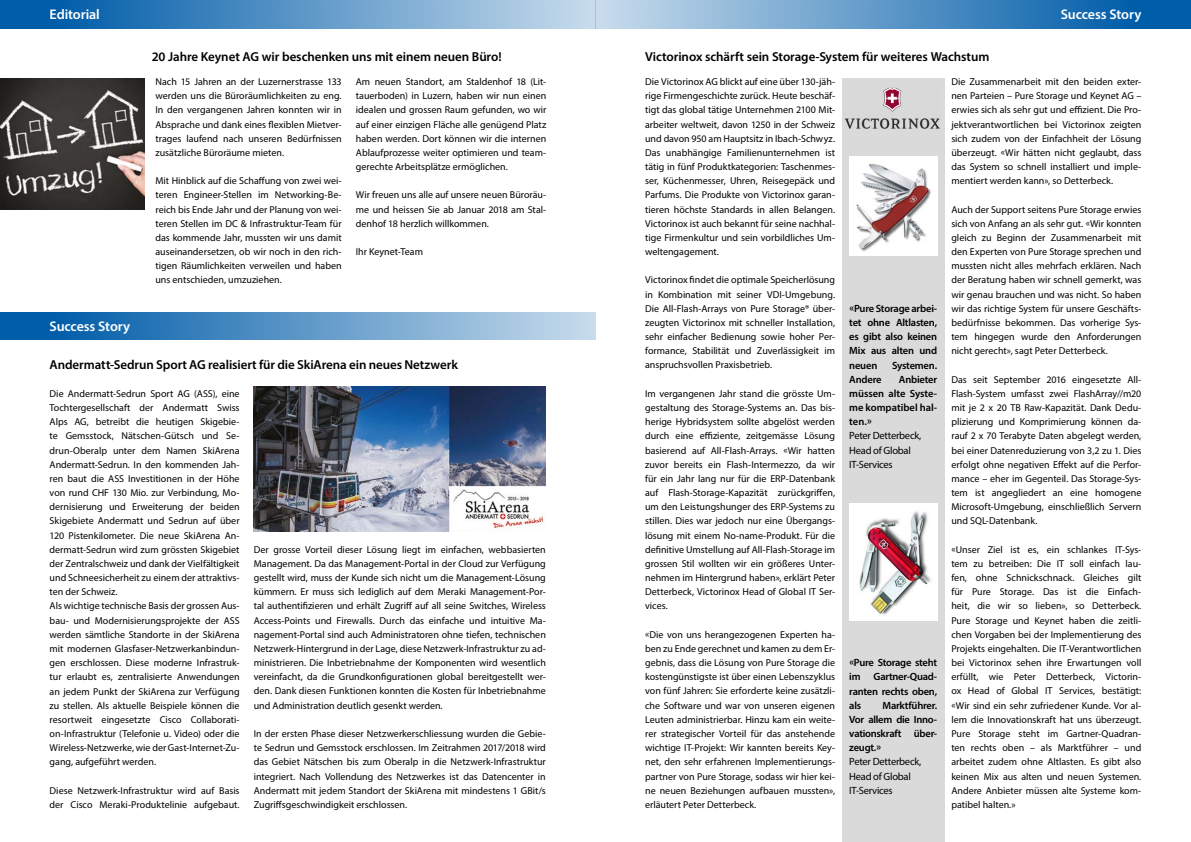
<style>
.page{position:relative;width:1191px;height:842px;background:#fff}
.page>*{position:absolute;margin:0;border:0;box-sizing:border-box;transform-origin:0 0}
.t1{font:600 14px "Myriad Pro";letter-spacing:-.01em;color:#fff}
.t2{font:600 13px "Myriad Pro";letter-spacing:-.005em;color:#000}
.t3{font:600 10.5px/14.2px "Myriad Pro";letter-spacing:-.02em;color:#000;text-align:justify}
.t4{font:10.5px/14.2px "Myriad Pro";letter-spacing:-.025em;color:#000}
.t5{font:10px/14.2px "Myriad Pro";color:#000;text-align:justify}
</style>
<div class="page">
<div style="left:0;top:312px;width:595px;height:28px;background:linear-gradient(to right,#0053a3,#c7dbeb)"></div>
<div style="left:0;top:0;width:595px;height:29px;background:linear-gradient(to right,#0052a3,#c6daeb)"></div>
<div style="left:842px;top:78px;width:102px;height:764px;background:#dadada"></div>
<div style="left:595px;top:0;width:596px;height:29px;background:linear-gradient(to right,#c7dbec,#0053a3)"></div>
<img style="left:845px;top:87px;width:95px;height:42px">
<img style="left:849px;top:157px;width:88px;height:98px">
<img style="left:0;top:78px;width:145px;height:132px">
<img style="left:254px;top:386px;width:292px;height:145px">
<img style="left:849px;top:504px;width:88px;height:116px">
<h1 class="t1" style="left:50px;top:5px;width:52px">Editorial</h1>
<h1 class="t1" style="left:50px;top:317px;width:82px">Success Story</h1>
<h2 class="t2" style="left:152px;top:49px;width:351px">20 Jahre Keynet AG wir beschenken uns mit einem neuen Büro!</h2>
<p class="t5" style="left:155px;top:74px;width:188px">Nach 15 Jahren an der Luzernerstrasse 133 werden uns die Büroräumlichkeiten zu eng.<br>In den vergangenen Jahren konnten wir in Absprache und dank eines flexiblen Mietver&shy;trages laufend nach unseren Bedürfnissen zusätzliche Büroräume mieten.</p>
<p class="t5" style="left:155px;top:174px;width:188px">Mit Hinblick auf die Schaffung von zwei wei&shy;teren Engineer-Stellen im Networking-Be&shy;reich bis Ende Jahr und der Planung von wei&shy;teren Stellen im DC &amp; Infrastruktur-Team für das kommende Jahr, mussten wir uns damit auseinandersetzen, ob wir noch in den rich&shy;tigen Räumlichkeiten verweilen und haben uns entschieden, umzuziehen.</p>
<p class="t5" style="left:356px;top:74px;width:192px">Am neuen Standort, am Staldenhof 18 (Lit&shy;tauerboden) in Luzern, haben wir nun einen idealen und grossen Raum gefunden, wo wir auf einer einzigen Fläche alle genügend Platz haben werden. Dort können wir die internen Ablaufprozesse weiter optimieren und team&shy;gerechte Arbeitsplätze ermöglichen.</p>
<p class="t5" style="left:356px;top:188px;width:192px">Wir freuen uns alle auf unsere neuen Büroräu&shy;me und heissen Sie ab Januar 2018 am Stal&shy;denhof 18 herzlich willkommen.</p>
<p class="t5" style="left:356px;top:244px;width:69px">Ihr Keynet-Team</p>
<h2 class="t2" style="left:50px;top:356px;width:410px">Andermatt-Sedrun Sport AG realisiert für die SkiArena ein neues Netzwerk</h2>
<p class="t5" style="left:50px;top:386px;width:191px;text-align:left">Die Andermatt-Sedrun Sport AG (ASS), eine Tochtergesellschaft der Andermatt Swiss Alps AG, betreibt die heutigen Skigebie&shy;te Gemsstock, Nätschen-Gütsch und Se&shy;drun-Oberalp unter dem Namen SkiArena Andermatt-Sedrun. In den kommenden Jah&shy;ren baut die ASS Investitionen in der Höhe von rund CHF 130 Mio. zur Verbindung, Mo&shy;dernisierung und Erweiterung der beiden Skigebiete Andermatt und Sedrun auf über 120 Pistenkilometer. Die neue SkiArena An&shy;dermatt-Sedrun wird zum grössten Skigebiet der Zentralschweiz und dank der Vielfältigkeit und Schneesicherheit zu einem der attraktivs&shy;ten der Schweiz.<br>Als wichtige technische Basis der grossen Aus&shy;bau- und Modernisierungsprojekte der ASS werden sämtliche Standorte in der SkiArena mit modernen Glasfaser-Netzwerkanbindun&shy;gen erschlossen. Diese moderne Infrastruk&shy;tur erlaubt es, zentralisierte Anwendungen an jedem Punkt der SkiArena zur Verfügung zu stellen. Als aktuelle Beispiele können die resortweit eingesetzte Cisco Collaborati&shy;on-Infrastruktur (Telefonie u. Video) oder die Wireless-Netzwerke, wie der Gast-Internet-Zu&shy;gang, aufgeführt werden.</p>
<p class="t5" style="left:50px;top:783px;width:191px">Diese Netzwerk-Infrastruktur wird auf Basis der Cisco Meraki-Produktelinie aufgebaut.</p>
<p class="t5" style="left:254px;top:542px;width:294px">Der grosse Vorteil dieser Lösung liegt im einfachen, webbasierten Management. Da das Management-Portal in der Cloud zur Verfügung gestellt wird, muss der Kunde sich nicht um die Management-Lösung kümmern. Er muss sich lediglich auf dem Meraki Management-Por&shy;tal authentifizieren und erhält Zugriff auf all seine Switches, Wireless Access-Points und Firewalls. Durch das einfache und intuitive Ma&shy;nagement-Portal sind auch Administratoren ohne tiefen, technischen Netzwerk-Hintergrund in der Lage, diese Netzwerk-Infrastruktur zu ad&shy;ministrieren. Die Inbetriebnahme der Komponenten wird wesentlich vereinfacht, da die Grundkonfigurationen global bereitgestellt wer&shy;den. Dank diesen Funktionen konnten die Kosten für Inbetriebnahme und Administration deutlich gesenkt werden.</p>
<p class="t5" style="left:254px;top:726px;width:293px">In der ersten Phase dieser Netzwerkerschliessung wurden die Gebie&shy;te Sedrun und Gemsstock erschlossen. Im Zeitrahmen 2017/2018 wird das Gebiet Nätschen bis zum Oberalp in die Netzwerk-Infrastruktur integriert. Nach Vollendung des Netzwerkes ist das Datencenter in Andermatt mit jedem Standort der SkiArena mit mindestens 1 GBit/s Zugriffsgeschwindigkeit erschlossen.</p>
<h1 class="t1" style="left:1060px;top:5px;width:82px">Success Story</h1>
<h2 class="t2" style="left:645px;top:49px;width:346px">Victorinox schärft sein Storage-System für weiteres Wachstum</h2>
<p class="t5" style="left:951px;top:74px;width:191px">Die Zusammenarbeit mit den beiden exter&shy;nen Parteien – Pure Storage und Keynet AG – erwies sich als sehr gut und effizient. Die Pro&shy;jektverantwortlichen bei Victorinox zeigten sich zudem von der Einfachheit der Lösung überzeugt. «Wir hätten nicht geglaubt, dass das System so schnell installiert und imple&shy;mentiert werden kann», so Detterbeck.</p>
<p class="t5" style="left:951px;top:202px;width:191px">Auch der Support seitens Pure Storage erwies sich von Anfang an als sehr gut. «Wir konnten gleich zu Beginn der Zusammenarbeit mit den Experten von Pure Storage sprechen und mussten nicht alles mehrfach erklären. Nach der Beratung haben wir schnell gemerkt, was wir genau brauchen und was nicht. So haben wir das richtige System für unsere Geschäfts&shy;bedürfnisse bekommen. Das vorherige Sys&shy;tem hingegen wurde den Anforderungen nicht gerecht», sagt Peter Detterbeck.</p>
<p class="t5" style="left:951px;top:372px;width:191px">Das seit September 2016 eingesetzte All-Flash-System umfasst zwei FlashArray//m20 mit je 2 x 20 TB Raw-Kapazität. Dank Dedu&shy;plizierung und Komprimierung können da&shy;rauf 2 x 70 Terabyte Daten abgelegt werden, bei einer Datenreduzierung von 3,2 zu 1. Dies erfolgt ohne negativen Effekt auf die Perfor&shy;mance – eher im Gegenteil. Das Storage-Sys&shy;tem ist angegliedert an eine homogene Microsoft-Umgebung, einschließlich Servern und SQL-Datenbank.</p>
<p class="t5" style="left:951px;top:542px;width:191px">«Unser Ziel ist es, ein schlankes IT-Sys&shy;tem zu betreiben: Die IT soll einfach lau&shy;fen, ohne Schnickschnack. Gleiches gilt für Pure Storage. Das ist die Einfach&shy;heit, die wir so lieben», so Detterbeck.<br>Pure Storage und Keynet haben die zeitli&shy;chen Vorgaben bei der Implementierung des Projekts eingehalten. Die IT-Verantwortlichen bei Victorinox sehen ihre Erwartungen voll erfüllt, wie Peter Detterbeck, Victorin&shy;ox Head of Global IT Services, bestätigt: «Wir sind ein sehr zufriedener Kunde. Vor al&shy;lem die Innovationskraft hat uns überzeugt.<br>Pure Storage steht im Gartner-Quadran&shy;ten rechts oben – als Marktführer – und arbeitet zudem ohne Altlasten. Es gibt also keinen Mix aus alten und neuen Systemen.<br>Andere Anbieter müssen alte Systeme kom&shy;patibel halten.»</p>
<p class="t5" style="left:645px;top:74px;width:191px">Die Victorinox AG blickt auf eine über 130-jäh&shy;rige Firmengeschichte zurück. Heute beschäf&shy;tigt das global tätige Unternehmen 2100 Mit&shy;arbeiter weltweit, davon 1250 in der Schweiz und davon 950 am Hauptsitz in Ibach-Schwyz.<br>Das unabhängige Familienunternehmen ist tätig in fünf Produktkategorien: Taschenmes&shy;ser, Küchenmesser, Uhren, Reisegepäck und Parfums. Die Produkte von Victorinox garan&shy;tieren höchste Standards in allen Belangen.<br>Victorinox ist auch bekannt für seine nachhal&shy;tige Firmenkultur und sein vorbildliches Um&shy;weltengagement.</p>
<p class="t5" style="left:645px;top:273px;width:191px">Victorinox findet die optimale Speicherlösung in Kombination mit seiner VDI-Umgebung.<br>Die All-Flash-Arrays von Pure Storage® über&shy;zeugten Victorinox mit schneller Installation, sehr einfacher Bedienung sowie hoher Per&shy;formance, Stabilität und Zuverlässigkeit im anspruchsvollen Praxisbetrieb.</p>
<p class="t5" style="left:645px;top:386px;width:191px">Im vergangenen Jahr stand die grösste Um&shy;gestaltung des Storage-Systems an. Das bis&shy;herige Hybridsystem sollte abgelöst werden durch eine effiziente, zeitgemässe Lösung basierend auf All-Flash-Arrays. «Wir hatten zuvor bereits ein Flash-Intermezzo, da wir für ein Jahr lang nur für die ERP-Datenbank auf Flash-Storage-Kapazität zurückgriffen, um den Leistungshunger des ERP-Systems zu stillen. Dies war jedoch nur eine Übergangs&shy;lösung mit einem No-name-Produkt. Für die definitive Umstellung auf All-Flash-Storage im grossen Stil wollten wir ein größeres Unter&shy;nehmen im Hintergrund haben», erklärt Peter Detterbeck, Victorinox Head of Global IT Ser&shy;vices.</p>
<p class="t5" style="left:645px;top:627px;width:191px">«Die von uns herangezogenen Experten ha&shy;ben zu Ende gerechnet und kamen zu dem Er&shy;gebnis, dass die Lösung von Pure Storage die kostengünstigste ist über einen Lebenszyklus von fünf Jahren: Sie erforderte keine zusätzli&shy;che Software und war von unseren eigenen Leuten administrierbar. Hinzu kam ein weite&shy;rer strategischer Vorteil für das anstehende wichtige IT-Projekt: Wir kannten bereits Key&shy;net, den sehr erfahrenen Implementierungs&shy;partner von Pure Storage, sodass wir hier kei&shy;ne neuen Beziehungen aufbauen mussten», erläutert Peter Detterbeck.</p>
<p class="t3" style="left:849px;top:301px;width:89px">«Pure Storage arbei&shy;tet ohne Altlasten, es gibt also keinen Mix aus alten und neuen</p>
<p class="t3" style="left:892px;top:358px;width:47px">Systemen.</p>
<p class="t3" style="left:849px;top:372px;width:89px;text-indent:50px">Anbieter müssen alte Syste&shy;me kompatibel hal&shy;ten.»</p>
<p class="t4" style="left:849px;top:429px;width:74px">Peter Detterbeck,<br>Head of Global<br>IT-Services</p>
<p class="t3" style="left:849px;top:372px;width:34px">Andere</p>
<p class="t3" style="left:849px;top:655px;width:89px">«Pure Storage steht im Gartner-Quad&shy;ranten rechts oben, als</p>
<p class="t3" style="left:849px;top:698px;width:89px;text-indent:33px">Marktführer.<br>Vor allem die Inno&shy;vationskraft über&shy;zeugt.»</p>
<p class="t4" style="left:849px;top:755px;width:74px">Peter Detterbeck,<br>Head of Global<br>IT-Services</p>
</div>
